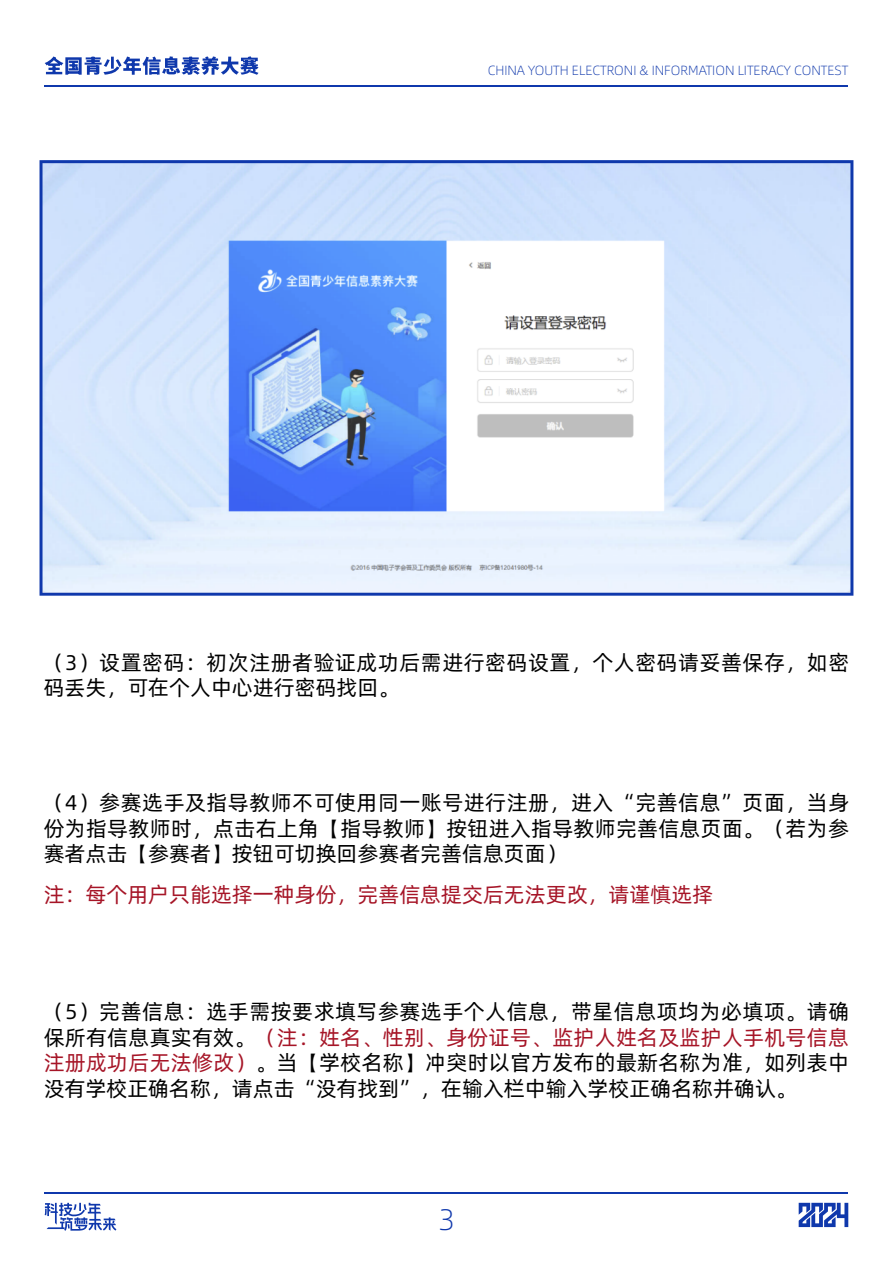
<style>
.page{position:relative;width:893px;height:1263px;background:#fff}
.page>*{position:absolute;margin:0;border:0;box-sizing:border-box;transform-origin:0 0}
.t1{font:300 29.7px "Alibaba Pu Hui Ti";color:#0f38ac}
.t2{font:21.3px/25.5px "Alibaba Pu Hui Ti";letter-spacing:.015em;color:#000;text-align:justify}
.t3{font:21.3px "Alibaba Pu Hui Ti";color:#a61527}
.t4{font:300 13.35px "Alibaba Pu Hui Ti";color:#0f38ac}
.s1{color:#a61527}
</style>
<div class="page">
<hr style="left:45px;top:85px;width:803px;height:2px;background:#0f38ac">
<svg style="left:45px;top:56px;width:214px;height:19px"></svg>
<hr style="left:45px;top:1192px;width:803px;height:1px;background:#0f38ac">
<svg style="left:45px;top:1203px;width:71px;height:28px"></svg>
<svg style="left:799px;top:1203px;width:49px;height:24px"></svg>
<svg style="left:40px;top:160px;width:813px;height:436px;background:#c4d8f8"></svg>
<p class="t4" style="left:488px;top:60px;width:362px">CHINA YOUTH ELECTRONI &amp; INFORMATION LITERACY CONTEST</p>
<p class="t2" style="left:44px;top:648px;width:807px">（3）设置密码：初次注册者验证成功后需进行密码设置，个人密码请妥善保存，如密码丢失，可在个人中心进行密码找回。</p>
<p class="t2" style="left:44px;top:788px;width:807px">（4）参赛选手及指导教师不可使用同一账号进行注册，进入“完善信息”页面，当身份为指导教师时，点击右上角【指导教师】按钮进入指导教师完善信息页面。（若为参赛者点击【参赛者】按钮可切换回参赛者完善信息页面）</p>
<p class="t3" style="left:44px;top:878px;width:671px">注：每个用户只能选择一种身份，完善信息提交后无法更改，请谨慎选择</p>
<p class="t2" style="left:44px;top:998px;width:807px">（5）完善信息：选手需按要求填写参赛选手个人信息，带星信息项均为必填项。请确保所有信息真实有效。<span class="s1">（注：姓名、性别、身份证号、监护人姓名及监护人手机号信息注册成功后无法修改）</span>。当【学校名称】冲突时以官方发布的最新名称为准，如列表中没有学校正确名称，请点击“没有找到”，在输入栏中输入学校正确名称并确认。</p>
<h1 class="t1" style="left:438px;top:1198px;width:18px">3</h1>
</div>
